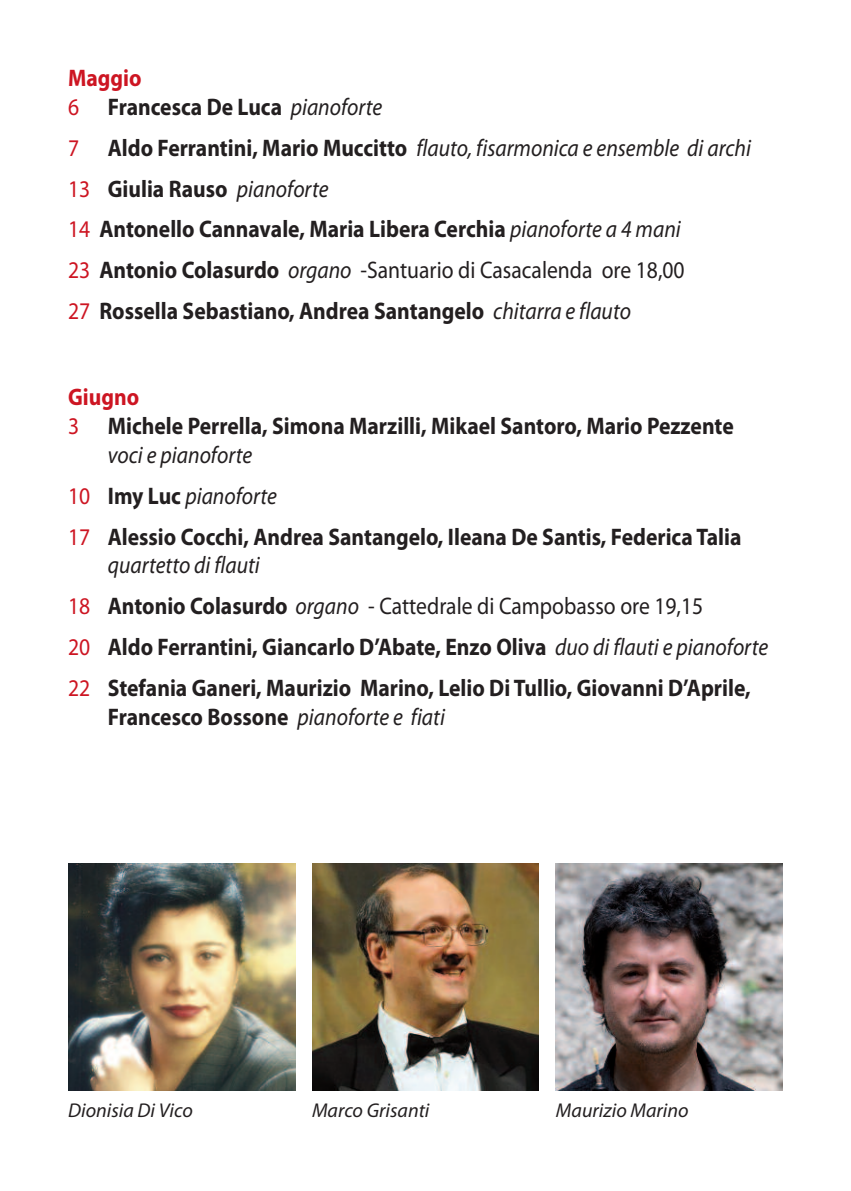
<style>
.page{position:relative;width:851px;height:1191px;background:#fff}
.page>*{position:absolute;margin:0;border:0;box-sizing:border-box;transform-origin:0 0}
.t1{font:700 24px/40.8px "Myriad Pro";color:#231f20;scale:.9 1}
.t2{font:italic 24px "Myriad Pro";color:#231f20;scale:.9 1}
.t3{font:700 24px "Myriad Pro";color:#cd1522;scale:.9 1}
.t4{font:italic 20px "Myriad Pro";color:#231f20}
.s1{color:#cd1522}
.s2{font-weight:400;color:#cd1522}
.s3{font-weight:400;font-style:italic}
.s4{font-weight:400}
</style>
<div class="page">
<img style="left:68px;top:864px;width:227px;height:226px">
<img style="left:312px;top:864px;width:227px;height:226px">
<img style="left:556px;top:864px;width:226px;height:226px">
<p class="t1" style="left:68px;top:65px;width:351px;line-height:28.8px"><span class="s1">Maggio<br></span><span class="s2">6</span> Francesca De Luca <span class="s3">pianoforte</span></p>
<p class="t1" style="left:68px;top:129px;width:760px"><span class="s2">7</span> Aldo Ferrantini, Mario Muccitto <span class="s3">flauto, fisarmonica e ensemble di archi </span><span class="s2">13</span> Giulia Rauso <span class="s3">pianoforte<br></span><span class="s2">14</span> Antonello Cannavale, Maria Libera Cerchia <span class="s3">pianoforte a 4 mani<br></span><span class="s2">23</span> Antonio Colasurdo <span class="s3">organo</span> <span class="s4">-Santuario di Casacalenda ore 18,00<br></span><span class="s2">27</span> Rossella Sebastiano, Andrea Santangelo <span class="s3">chitarra e flauto</span></p>
<p class="t3" style="left:68px;top:388px;width:80px">Giugno</p>
<p class="t1" style="left:68px;top:407px;width:741px"><span class="s2">3</span> Michele Perrella, Simona Marzilli, Mikael Santoro, Mario Pezzente</p>
<p class="t2" style="left:108px;top:446px;width:162px">voci e pianoforte</p>
<p class="t1" style="left:68px;top:477px;width:749px"><span class="s2">10</span> Imy Luc <span class="s3">pianoforte<br></span><span class="s2">17</span> Alessio Cocchi, Andrea Santangelo, Ileana De Santis, Federica Talia</p>
<p class="t1" style="left:68px;top:547px;width:779px;text-indent:40px"><span class="s3">quartetto di flauti<br></span><span class="s2">18</span> Antonio Colasurdo <span class="s3">organo</span> <span class="s4">- Cattedrale di Campobasso ore 19,15<br></span><span class="s2">20</span> Aldo Ferrantini, Giancarlo D’Abate, Enzo Oliva <span class="s3">duo di flauti e pianoforte </span><span class="s2">22</span> Stefania Ganeri, Maurizio Marino, Lelio Di Tullio, Giovanni D’Aprile,</p>
<p class="t1" style="left:108px;top:698px;width:376px">Francesco Bossone <span class="s3">pianoforte e fiati</span></p>
<p class="t4" style="left:68px;top:1102px;width:126px">Dionisia Di Vico</p>
<p class="t4" style="left:312px;top:1102px;width:119px">Marco Grisanti</p>
<p class="t4" style="left:556px;top:1102px;width:134px">Maurizio Marino</p>
</div>
